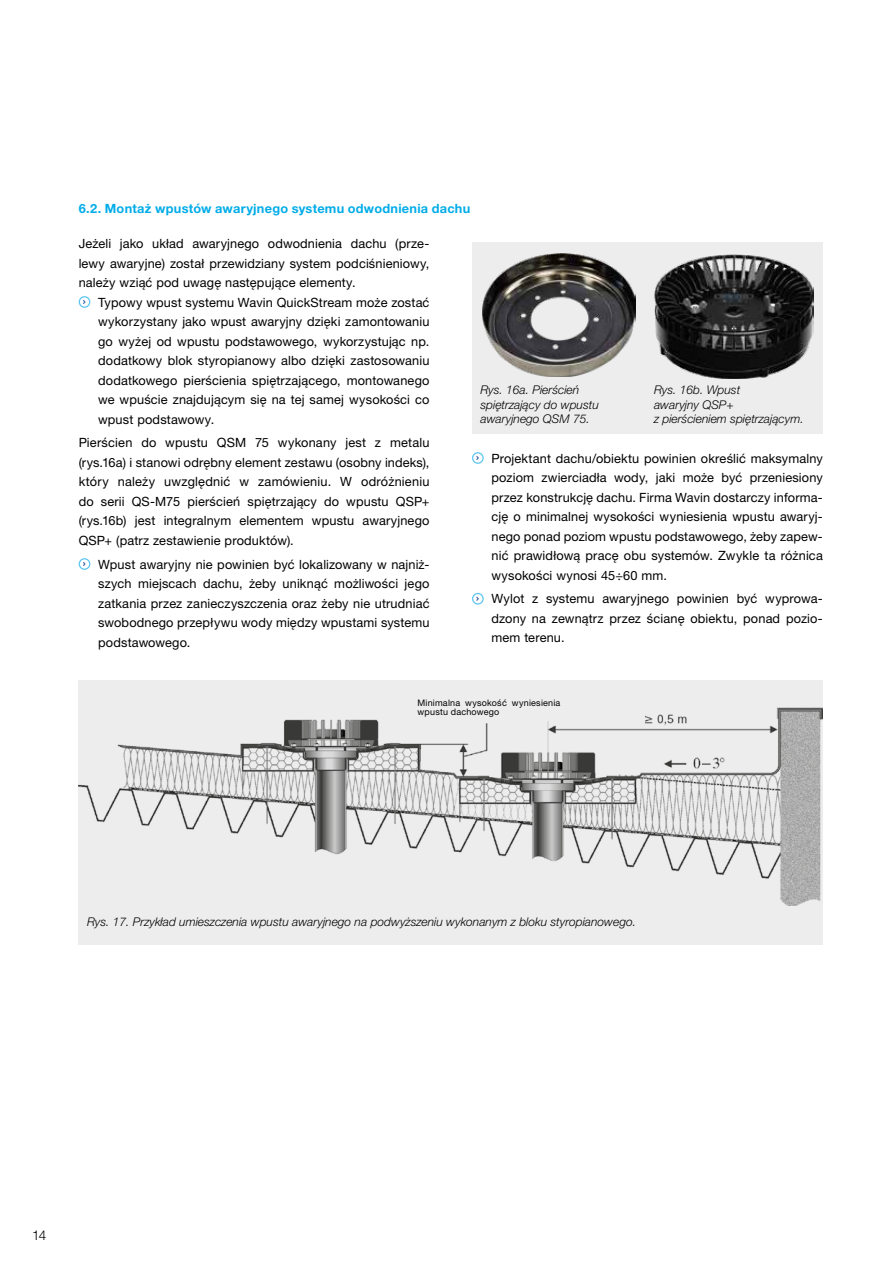
<style>
.page{position:relative;width:893px;height:1263px;background:#fff}
.page>*{position:absolute;margin:0;border:0;box-sizing:border-box;transform-origin:0 0}
.t1{font:300 13.5px "Helvetica Neue LT Pro";color:#000}
.t2{font:12.75px/19.5px "Helvetica Neue LT Pro";letter-spacing:.01em;color:#000;text-align:justify}
.t3{font:700 12.75px "Helvetica Neue LT Pro";letter-spacing:.02em;color:#00ace9}
.t4{font:italic 300 12px/14.4px "Helvetica Neue LT Pro";color:#000}
.t5{font:9px/9px "Helvetica Neue LT Pro";letter-spacing:.02em;color:#000}
</style>
<div class="page">
<div style="left:79px;top:296px;width:11px;height:12px;border:1px solid #5ec6f2;border-radius:50%"></div>
<div style="left:79px;top:558px;width:11px;height:12px;border:1px solid #5ec6f2;border-radius:50%"></div>
<div style="left:472px;top:452px;width:12px;height:12px;border:1px solid #5ec6f2;border-radius:50%"></div>
<div style="left:472px;top:593px;width:12px;height:12px;border:1px solid #5ec6f2;border-radius:50%"></div>
<svg style="left:475px;top:595px;width:4px;height:6px"></svg>
<div style="left:472px;top:243px;width:351px;height:191px;background:#ededed"></div>
<img style="left:483px;top:254px;width:153px;height:122px">
<div style="left:79px;top:680px;width:744px;height:264px;background:#ededed"></div>
<img style="left:79px;top:707px;width:744px;height:199px">
<div style="left:418px;top:695px;width:142px;height:25px;background:#ededed"></div>
<img style="left:654px;top:254px;width:159px;height:124px">
<p class="t3" style="left:79px;top:201px;width:393px">6.2. Montaż wpustów awaryjnego systemu odwodnienia dachu</p>
<p class="t2" style="left:79px;top:233px;width:352px">Jeżeli jako układ awaryjnego odwodnienia dachu (prze&shy;lewy awaryjne) został przewidziany system podciśnieniowy, należy wziąć pod uwagę następujące elementy.</p>
<p class="t2" style="left:98px;top:292px;width:333px">Typowy wpust systemu Wavin QuickStream może zostać wykorzystany jako wpust awaryjny dzięki zamontowaniu go wyżej od wpustu podstawowego, wykorzystując np. dodatkowy blok styropianowy albo dzięki zastosowaniu dodatkowego pierścienia spiętrzającego, montowanego we wpuście znajdującym się na tej samej wysokości co wpust podstawowy.</p>
<p class="t2" style="left:79px;top:433px;width:352px">Pierścien do wpustu QSM 75 wykonany jest z metalu (rys.16a) i stanowi odrębny element zestawu (osobny indeks), który należy uwzględnić w zamówieniu. W odróżnieniu do serii QS-M75 pierścień spiętrzający do wpustu QSP+ (rys.16b) jest integralnym elementem wpustu awaryjnego QSP+ (patrz zestawienie produktów).</p>
<p class="t2" style="left:98px;top:554px;width:333px">Wpust awaryjny nie powinien być lokalizowany w najniż&shy;szych miejscach dachu, żeby uniknąć możliwości jego zatkania przez zanieczyszczenia oraz żeby nie utrudniać swobodnego przepływu wody między wpustami systemu podstawowego.</p>
<p class="t4" style="left:480px;top:383px;width:120px">Rys. 16a. Pierścień spiętrzający do wpustu awaryjnego QSM 75.</p>
<p class="t4" style="left:654px;top:383px;width:151px">Rys. 16b. Wpust<br>awaryjny QSP+<br>z pierścieniem spiętrzającym.</p>
<p class="t2" style="left:491px;top:448px;width:333px">Projektant dachu/obiektu powinien określić maksymalny poziom zwierciadła wody, jaki może być przeniesiony przez konstrukcję dachu. Firma Wavin dostarczy informa&shy;cję o minimalnej wysokości wyniesienia wpustu awaryj&shy;nego ponad poziom wpustu podstawowego, żeby zapew&shy;nić prawidłową pracę obu systemów. Zwykle ta różnica wysokości wynosi 45÷60 mm.</p>
<p class="t2" style="left:491px;top:589px;width:333px">Wylot z systemu awaryjnego powinien być wyprowa&shy;dzony na zewnątrz przez ścianę obiektu, ponad pozio&shy;mem terenu.</p>
<p class="t5" style="left:418px;top:698px;width:144px">Minimalna wysokość wyniesienia wpustu dachowego</p>
<p class="t4" style="left:87px;top:914px;width:550px">Rys. 17. Przykład umieszczenia wpustu awaryjnego na podwyższeniu wykonanym z bloku styropianowego.</p>
<p class="t1" style="left:32px;top:1227px;width:16px">14</p>
</div>
